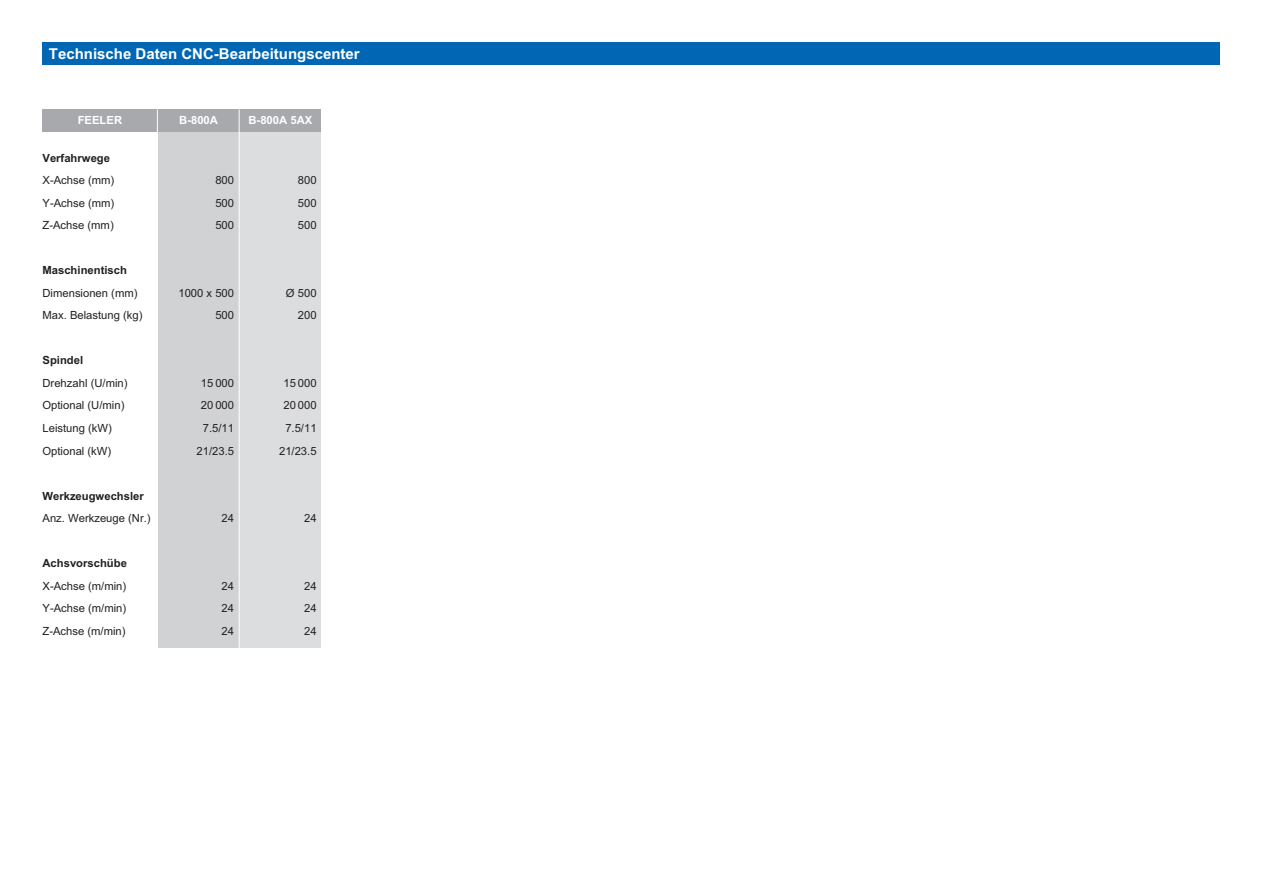
<style>
.page{position:relative;width:1263px;height:893px;background:#fff}
.page>*{position:absolute;margin:0;border:0;box-sizing:border-box;transform-origin:0 0}
.t1{font:700 15px "Arial";color:#fff}
.t2{font:11.25px/22.5px "Arial";color:#231f20;text-align:justify}
.t3{font:700 11.25px "Arial";color:#231f20}
.t4{font:700 11.25px "Arial";color:#fff}
</style>
<div class="page">
<div style="left:157px;top:126px;width:82px;height:522px;background:#d1d2d4"></div>
<div style="left:239px;top:126px;width:82px;height:522px;background:#dcdddf"></div>
<div style="left:43px;top:43px;width:1177px;height:22px;background:#0166b3"></div>
<div style="left:43px;top:109px;width:278px;height:23px;background:#a8a9ad"></div>
<hr style="left:157px;top:109px;width:1px;height:539px;background:#fff">
<hr style="left:239px;top:109px;width:1px;height:539px;background:#fff">
<h1 class="t1" style="left:49px;top:46px;width:312px">Technische Daten CNC-Bearbeitungscenter</h1>
<p class="t4" style="left:78px;top:114px;width:46px">FEELER</p>
<p class="t3" style="left:43px;top:152px;width:69px">Verfahrwege</p>
<p class="t2" style="left:43px;top:169px;width:73px">X-Achse (mm)<br>Y-Achse (mm)<br>Z-Achse (mm)</p>
<p class="t3" style="left:43px;top:264px;width:86px">Maschinentisch</p>
<p class="t2" style="left:43px;top:282px;width:102px">Dimensionen (mm)<br>Max. Belastung (kg)</p>
<p class="t3" style="left:43px;top:354px;width:42px">Spindel</p>
<p class="t2" style="left:43px;top:372px;width:87px;text-align:left">Drehzahl (U/min)<br>Optional (U/min)<br>Leistung (kW)<br>Optional (kW)</p>
<p class="t3" style="left:43px;top:489px;width:103px">Werkzeugwechsler</p>
<p class="t2" style="left:43px;top:507px;width:110px">Anz. Werkzeuge (Nr.)</p>
<p class="t3" style="left:43px;top:557px;width:86px">Achsvorschübe</p>
<p class="t2" style="left:43px;top:574px;width:85px">X-Achse (m/min)<br>Y-Achse (m/min)<br>Z-Achse (m/min)</p>
<p class="t4" style="left:179px;top:114px;width:40px">B-800A</p>
<p class="t4" style="left:249px;top:114px;width:65px">B-800A 5AX</p>
<p class="t2" style="left:215px;top:169px;width:20px">800</p>
<p class="t2" style="left:298px;top:169px;width:20px">800</p>
<p class="t2" style="left:215px;top:192px;width:20px">500</p>
<p class="t2" style="left:298px;top:192px;width:20px">500</p>
<p class="t2" style="left:215px;top:214px;width:20px">500</p>
<p class="t2" style="left:298px;top:214px;width:20px">500</p>
<p class="t2" style="left:178px;top:282px;width:57px">1000 x 500</p>
<p class="t2" style="left:286px;top:282px;width:32px">Ø 500</p>
<p class="t2" style="left:215px;top:304px;width:20px">500</p>
<p class="t2" style="left:298px;top:304px;width:20px">200</p>
<p class="t2" style="left:201px;top:372px;width:35px">15 000</p>
<p class="t2" style="left:283px;top:372px;width:35px">15 000</p>
<p class="t2" style="left:201px;top:394px;width:35px">20 000</p>
<p class="t2" style="left:283px;top:394px;width:35px">20 000</p>
<p class="t2" style="left:203px;top:417px;width:33px">7.5/11</p>
<p class="t2" style="left:285px;top:417px;width:33px">7.5/11</p>
<p class="t2" style="left:197px;top:439px;width:39px">21/23.5</p>
<p class="t2" style="left:279px;top:439px;width:39px">21/23.5</p>
<p class="t2" style="left:222px;top:507px;width:14px">24</p>
<p class="t2" style="left:304px;top:507px;width:14px">24</p>
<p class="t2" style="left:222px;top:574px;width:14px">24</p>
<p class="t2" style="left:304px;top:574px;width:14px">24</p>
<p class="t2" style="left:222px;top:597px;width:14px">24</p>
<p class="t2" style="left:304px;top:597px;width:14px">24</p>
<p class="t2" style="left:222px;top:619px;width:14px">24</p>
<p class="t2" style="left:304px;top:619px;width:14px">24</p>
</div>
